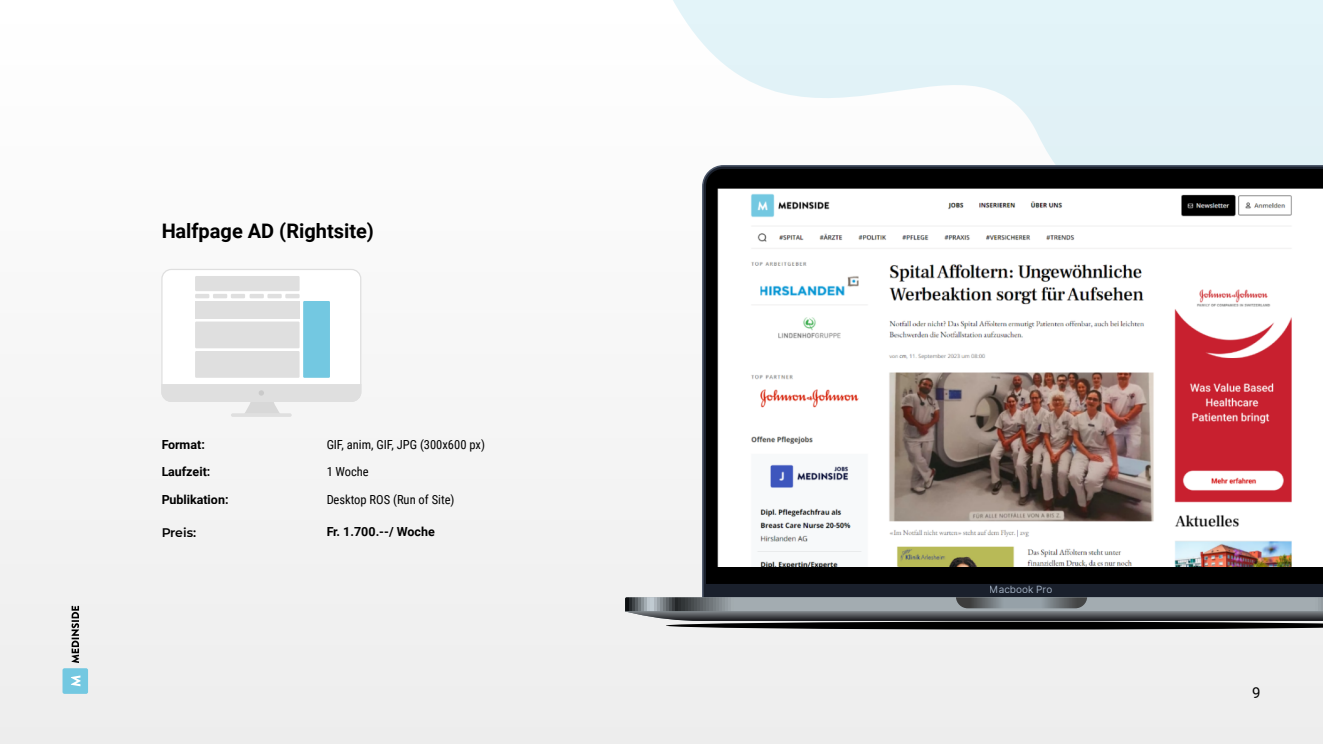
<style>
.page{position:relative;width:1323px;height:744px;background:#fff}
.page>*{position:absolute;margin:0;border:0;box-sizing:border-box;transform-origin:0 0}
.t1{font:700 20px "Roboto";color:#000}
.t2{font:15px "Roboto";color:#000}
.t3{font:12.5px "Roboto Condensed";color:#000}
.t4{font:700 12.5px "Roboto";color:#000}
.t5{font:600 12.5px "Montserrat";letter-spacing:-.005em;color:#000}
.t6{font:10px "Inter";color:#a0aec0}
</style>
<div class="page">
<div style="left:0;top:0;width:1322px;height:744px;background:#f4f4f4"></div>
<hr style="left:231px;top:413px;width:61px;height:4px;background:#dfdfdf;border-radius:2px">
<div style="left:162px;top:269px;width:199px;height:132px;background:#fff;border-radius:9px"></div>
<div style="left:161px;top:269px;width:200px;height:133px;border:1px solid #dfdfdf;border-radius:9px"></div>
<svg style="left:161px;top:384px;width:200px;height:29px"></svg>
<div style="left:195px;top:276px;width:104px;height:15px;background:#dfdfdf"></div>
<hr style="left:195px;top:294px;width:14px;height:4px;background:#dfdfdf">
<hr style="left:213px;top:294px;width:14px;height:4px;background:#dfdfdf">
<hr style="left:231px;top:294px;width:14px;height:4px;background:#dfdfdf">
<hr style="left:249px;top:294px;width:15px;height:4px;background:#dfdfdf">
<hr style="left:267px;top:294px;width:15px;height:4px;background:#dfdfdf">
<hr style="left:285px;top:294px;width:14px;height:4px;background:#dfdfdf">
<div style="left:303px;top:301px;width:27px;height:77px;background:#73c8e1"></div>
<div style="left:195px;top:301px;width:104px;height:18px;background:#dfdfdf"></div>
<div style="left:195px;top:321px;width:104px;height:27px;background:#dfdfdf"></div>
<div style="left:195px;top:351px;width:104px;height:27px;background:#dfdfdf"></div>
<div style="left:62px;top:668px;width:26px;height:26px;background:#73c8e1;border-radius:2px"></div>
<svg style="left:71px;top:606px;width:8px;height:57px"></svg>
<svg style="left:71px;top:675px;width:10px;height:11px"></svg>
<svg style="left:672px;top:0;width:650px;height:164px;fill:#e2f3f8"></svg>
<svg style="left:702px;top:164px;width:620px;height:433px;background:#2c333f"></svg>
<div style="left:706px;top:169px;width:616px;height:415px;background:#000"></div>
<svg style="left:625px;top:597px;width:697px;height:32px;background:#696e71"></svg>
<img style="left:718px;top:188px;width:604px;height:378px">
<h1 class="t1" style="left:161px;top:217px;width:214px">Halfpage AD (Rightsite)</h1>
<p class="t4" style="left:161px;top:435px;width:45px">Format:</p>
<p class="t4" style="left:161px;top:463px;width:51px">Laufzeit:</p>
<p class="t4" style="left:161px;top:490px;width:69px">Publikation:</p>
<p class="t3" style="left:326px;top:435px;width:160px">GIF, anim, GIF, JPG (300x600 px)</p>
<p class="t3" style="left:326px;top:463px;width:44px">1 Woche</p>
<p class="t3" style="left:326px;top:490px;width:130px">Desktop ROS (Run of Site)</p>
<p class="t5" style="left:161px;top:523px;width:36px">Preis:</p>
<p class="t4" style="left:326px;top:523px;width:110px">Fr. 1.700.--/ Woche</p>
<p class="t6" style="left:990px;top:582px;width:64px">Macbook Pro</p>
<p class="t2" style="left:1252px;top:682px;width:10px">9</p>
</div>
